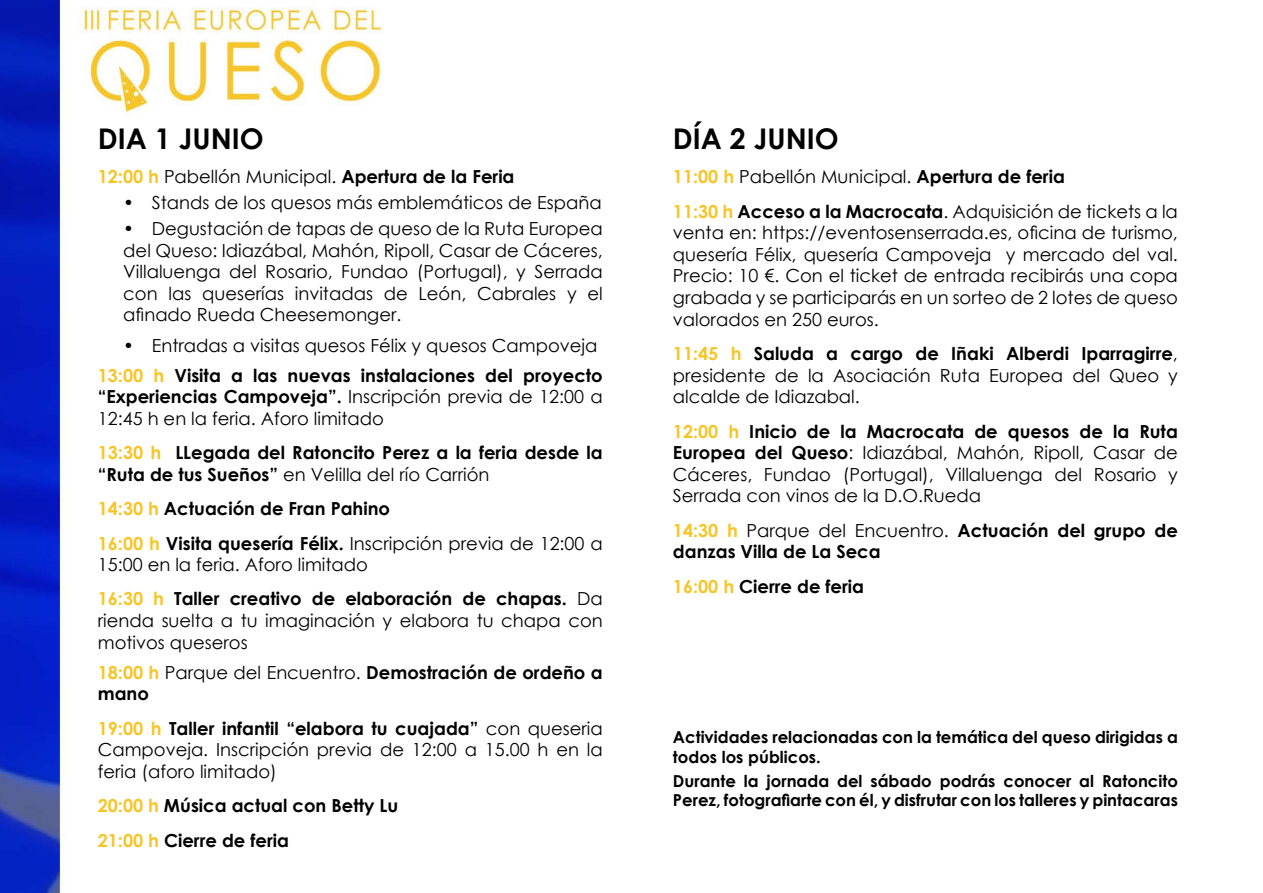
<style>
.page{position:relative;width:1263px;height:893px;background:#fff}
.page>*{position:absolute;margin:0;border:0;box-sizing:border-box;transform-origin:0 0}
.t1{font:700 28.5px "Century Gothic";color:#000}
.t2{font:18px/21.6px "Century Gothic";color:#000;text-align:justify}
.t3{font:700 18px/21.6px "Century Gothic";color:#000}
.t4{font:700 16.5px/19.8px "Century Gothic";color:#000}
.s1{font-weight:700;color:#f7c528}
.s2{font-weight:700}
.s3{color:#f7c528}
.s4{font-weight:400}
</style>
<div class="page">
<img style="left:0;top:0;width:384px;height:893px">
<p class="t1" style="left:98px;top:117px;width:167px">DIA 1 JUNIO</p>
<p class="t2" style="left:98px;top:166px;width:418px"><span class="s1">12:00 h</span> Pabellón Municipal. <span class="s2">Apertura de la Feria</span></p>
<p class="t2" style="left:123px;top:192px;width:480px">• Stands de los quesos más emblemáticos de España</p>
<p class="t2" style="left:123px;top:217px;width:481px">• Degustación de tapas de queso de la Ruta Europea del Queso: Idiazábal, Mahón, Ripoll, Casar de Cáceres, Villaluenga del Rosario, Fundao (Portugal), y Serrada con las queserías invitadas de León, Cabrales y el afinado Rueda Cheesemonger.</p>
<p class="t2" style="left:123px;top:334px;width:476px">• Entradas a visitas quesos Félix y quesos Campoveja</p>
<p class="t3" style="left:98px;top:363px;width:506px;text-align:justify"><span class="s3">13:00 h</span> Visita a las nuevas instalaciones del proyecto “Experiencias Campoveja”. <span class="s4">Inscripción previa de 12:00 a 12:45 h en la feria. Aforo limitado</span></p>
<p class="t3" style="left:98px;top:441px;width:506px"><span class="s3">13:30 h</span> LLegada del Ratoncito Perez a la feria desde la “Ruta de tus Sueños” <span class="s4">en Velilla del río Carrión</span></p>
<p class="t3" style="left:98px;top:497px;width:294px"><span class="s3">14:30 h</span> Actuación de Fran Pahino</p>
<p class="t2" style="left:98px;top:532px;width:506px"><span class="s1">16:00 h</span> <span class="s2">Visita quesería Félix.</span> Inscripción previa de 12:00 a<br>15:00 en la feria. Aforo limitado</p>
<p class="t2" style="left:98px;top:588px;width:506px"><span class="s1">16:30 h</span> <span class="s2">Taller creativo de elaboración de chapas.</span> Da rienda suelta a tu imaginación y elabora tu chapa con motivos queseros</p>
<p class="t3" style="left:98px;top:661px;width:506px"><span class="s3">18:00 h</span> <span class="s4">Parque del Encuentro.</span> Demostración de ordeño a mano</p>
<p class="t2" style="left:98px;top:717px;width:506px"><span class="s1">19:00 h</span> <span class="s2">Taller infantil “elabora tu cuajada”</span> con queseria Campoveja. Inscripción previa de 12:00 a 15.00 h en la feria (aforo limitado)</p>
<p class="t3" style="left:98px;top:794px;width:302px"><span class="s3">20:00 h</span> Música actual con Betty Lu</p>
<p class="t3" style="left:98px;top:828px;width:193px"><span class="s3">21:00 h</span> Cierre de feria</p>
<p class="t1" style="left:673px;top:117px;width:167px">DÍA 2 JUNIO</p>
<p class="t2" style="left:673px;top:166px;width:393px"><span class="s1">11:00 h</span> Pabellón Municipal. <span class="s2">Apertura de feria</span></p>
<p class="t2" style="left:673px;top:200px;width:506px"><span class="s1">11:30 h</span> <span class="s2">Acceso a la Macrocata</span>. Adquisición de tickets a la venta en: https://eventosenserrada.es, oficina de turismo, quesería Félix, quesería Campoveja y mercado del val.<br>Precio: 10 €. Con el ticket de entrada recibirás una copa grabada y se participarás en un sorteo de 2 lotes de queso valorados en 250 euros.</p>
<p class="t2" style="left:673px;top:342px;width:506px"><span class="s1">11:45 h</span> <span class="s2">Saluda a cargo de Iñaki Alberdi Iparragirre</span>, presidente de la Asociación Ruta Europea del Queo y alcalde de Idiazabal.</p>
<p class="t2" style="left:673px;top:420px;width:506px"><span class="s1">12:00 h</span> <span class="s2">Inicio de la Macrocata de quesos de la Ruta Europea del Queso</span>: Idiazábal, Mahón, Ripoll, Casar de Cáceres, Fundao (Portugal), Villaluenga del Rosario y Serrada con vinos de la D.O.Rueda</p>
<p class="t3" style="left:673px;top:519px;width:506px"><span class="s3">14:30 h</span> <span class="s4">Parque del Encuentro.</span> Actuación del grupo de danzas Villa de La Seca</p>
<p class="t3" style="left:673px;top:575px;width:193px"><span class="s3">16:00 h</span> Cierre de feria</p>
<p class="t4" style="left:673px;top:726px;width:506px">Actividades relacionadas con la temática del queso dirigidas a todos los públicos.</p>
<p class="t4" style="left:673px;top:770px;width:506px">Durante la jornada del sábado podrás conocer al Ratoncito<br>Perez, fotografiarte con él, y disfrutar con los talleres y pintacaras</p>
</div>
